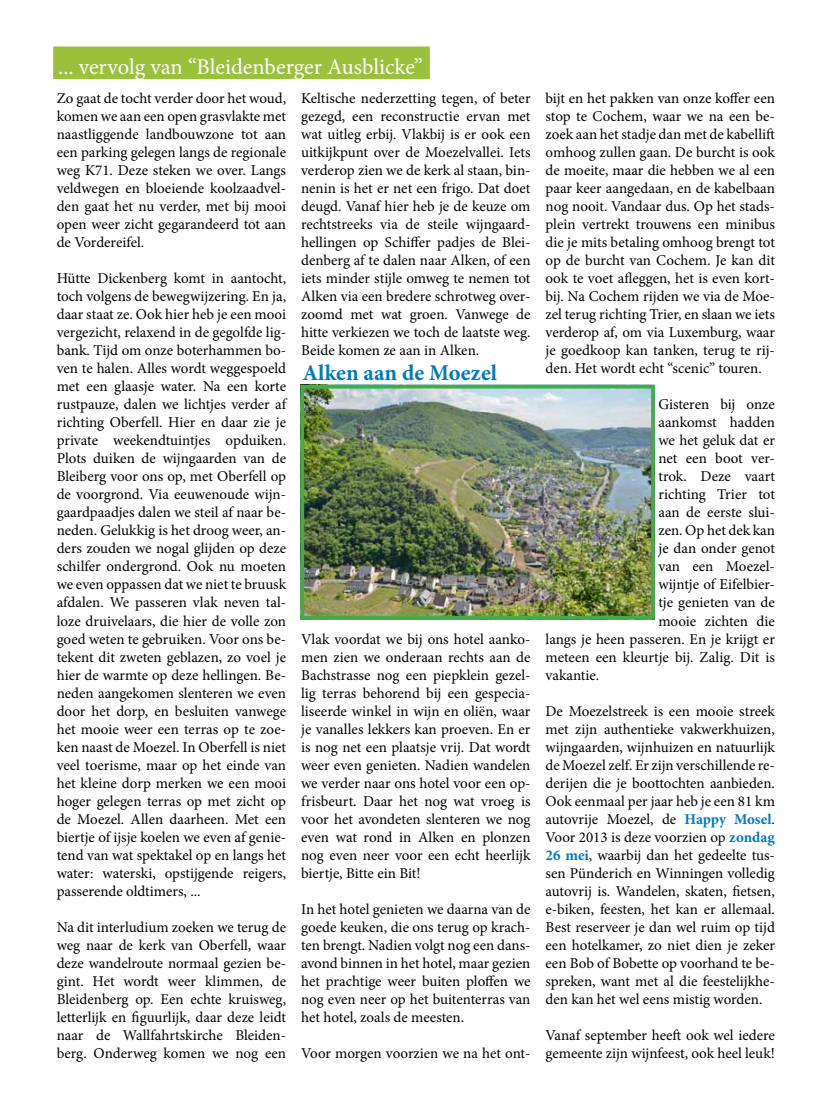
<style>
.page{position:relative;width:833px;height:1117px;background:#fff}
.page>*{position:absolute;margin:0;border:0;box-sizing:border-box;transform-origin:0 0}
.t1{font:22.5px "Minion Pro";color:#fff}
.t2{font:700 22.5px "Minion Pro";color:#0078bf}
.t3{font:15px/18px "Minion Pro";color:#000;text-align:justify}
.s1{font-weight:700;color:#0078bf}
</style>
<div class="page">
<div style="left:53px;top:46px;width:377px;height:33px;background:#9bc13c"></div>
<img style="left:305px;top:390px;width:345px;height:224px">
<div style="left:300px;top:385px;width:355px;height:234px;border:4px solid #41ad49"></div>
<h1 class="t1" style="left:58px;top:52px;width:366px">... vervolg van “Bleidenberger Ausblicke”</h1>
<p class="t3" style="left:57px;top:89px;width:231px">Zo gaat de tocht verder door het woud, komen we aan een open grasvlakte met naastliggende landbouwzone tot aan een parking gelegen langs de regionale weg K71. Deze steken we over. Langs veldwegen en bloeiende koolzaadvel&shy;den gaat het nu verder, met bij mooi open weer zicht gegarandeerd tot aan de Vordereifel.</p>
<p class="t3" style="left:57px;top:269px;width:231px">Hütte Dickenberg komt in aantocht, toch volgens de bewegwijzering. En ja, daar staat ze. Ook hier heb je een mooi vergezicht, relaxend in de gegolfde lig&shy;bank. Tijd om onze boterhammen bo&shy;ven te halen. Alles wordt weggespoeld met een glaasje water. Na een korte rustpauze, dalen we lichtjes verder af richting Oberfell. Hier en daar zie je private weekendtuintjes opduiken.<br>Plots duiken de wijngaarden van de Bleiberg voor ons op, met Oberfell op de voorgrond. Via eeuwenoude wijn&shy;gaardpaadjes dalen we steil af naar be&shy;neden. Gelukkig is het droog weer, an&shy;ders zouden we nogal glijden op deze schilfer ondergrond. Ook nu moeten we even oppassen dat we niet te bruusk afdalen. We passeren vlak neven tal&shy;loze druivelaars, die hier de volle zon goed weten te gebruiken. Voor ons be&shy;tekent dit zweten geblazen, zo voel je hier de warmte op deze hellingen. Be&shy;neden aangekomen slenteren we even door het dorp, en besluiten vanwege het mooie weer een terras op te zoe&shy;ken naast de Moezel. In Oberfell is niet veel toerisme, maar op het einde van het kleine dorp merken we een mooi hoger gelegen terras op met zicht op de Moezel. Allen daarheen. Met een biertje of ijsje koelen we even af genie&shy;tend van wat spektakel op en langs het water: waterski, opstijgende reigers, passerende oldtimers, ...</p>
<p class="t3" style="left:57px;top:917px;width:231px">Na dit interludium zoeken we terug de weg naar de kerk van Oberfell, waar deze wandelroute normaal gezien be&shy;gint. Het wordt weer klimmen, de Bleidenberg op. Een echte kruisweg, letterlijk en figuurlijk, daar deze leidt naar de Wallfahrtskirche Bleiden&shy;berg. Onderweg komen we nog een</p>
<p class="t3" style="left:301px;top:89px;width:231px">Keltische nederzetting tegen, of beter gezegd, een reconstructie ervan met wat uitleg erbij. Vlakbij is er ook een uitkijkpunt over de Moezelvallei. Iets verderop zien we de kerk al staan, bin&shy;nenin is het er net een frigo. Dat doet deugd. Vanaf hier heb je de keuze om rechtstreeks via de steile wijngaard&shy;hellingen op Schiffer padjes de Blei&shy;denberg af te dalen naar Alken, of een iets minder stijle omweg te nemen tot Alken via een bredere schrotweg over&shy;zoomd met wat groen. Vanwege de hitte verkiezen we toch de laatste weg.<br>Beide komen ze aan in Alken.</p>
<h1 class="t2" style="left:302px;top:357px;width:196px">Alken aan de Moezel</h1>
<p class="t3" style="left:301px;top:629px;width:231px">Vlak voordat we bij ons hotel aanko&shy;men zien we onderaan rechts aan de Bachstrasse nog een piepklein gezel&shy;lig terras behorend bij een gespecia&shy;liseerde winkel in wijn en oliën, waar je vanalles lekkers kan proeven. En er is nog net een plaatsje vrij. Dat wordt weer even genieten. Nadien wandelen we verder naar ons hotel voor een op&shy;frisbeurt. Daar het nog wat vroeg is voor het avondeten slenteren we nog even wat rond in Alken en plonzen nog even neer voor een echt heerlijk biertje, Bitte ein Bit!</p>
<p class="t3" style="left:301px;top:899px;width:231px">In het hotel genieten we daarna van de goede keuken, die ons terug op krach&shy;ten brengt. Nadien volgt nog een dans&shy;avond binnen in het hotel, maar gezien het prachtige weer buiten ploffen we nog even neer op het buitenterras van het hotel, zoals de meesten.</p>
<p class="t3" style="left:301px;top:1043px;width:231px">Voor morgen voorzien we na het ont-</p>
<p class="t3" style="left:545px;top:89px;width:231px">bijt en het pakken van onze koffer een stop te Cochem, waar we na een be&shy;zoek aan het stadje dan met de kabellift omhoog zullen gaan. De burcht is ook de moeite, maar die hebben we al een paar keer aangedaan, en de kabelbaan nog nooit. Vandaar dus. Op het stads&shy;plein vertrekt trouwens een minibus die je mits betaling omhoog brengt tot op de burcht van Cochem. Je kan dit ook te voet afleggen, het is even kort&shy;bij. Na Cochem rijden we via de Moe&shy;zel terug richting Trier, en slaan we iets verderop af, om via Luxemburg, waar je goedkoop kan tanken, terug te rij&shy;den. Het wordt echt “scenic” touren.</p>
<p class="t3" style="left:658px;top:395px;width:118px">Gisteren bij onze</p>
<p class="t3" style="left:658px;top:413px;width:118px">aankomst hadden</p>
<p class="t3" style="left:658px;top:431px;width:118px">we het geluk dat er</p>
<p class="t3" style="left:658px;top:449px;width:118px">net een boot ver-</p>
<p class="t3" style="left:658px;top:467px;width:118px">trok. Deze vaart</p>
<p class="t3" style="left:658px;top:485px;width:118px">richting Trier tot</p>
<p class="t3" style="left:658px;top:503px;width:118px">aan de eerste slui-</p>
<p class="t3" style="left:658px;top:521px;width:118px">zen. Op het dek kan</p>
<p class="t3" style="left:658px;top:539px;width:118px">je dan onder genot</p>
<p class="t3" style="left:658px;top:557px;width:118px">van een Moezel-</p>
<p class="t3" style="left:658px;top:575px;width:118px">wijntje of Eifelbier-</p>
<p class="t3" style="left:658px;top:593px;width:118px">tje genieten van de</p>
<p class="t3" style="left:658px;top:611px;width:118px">mooie zichten die</p>
<p class="t3" style="left:545px;top:629px;width:231px">langs je heen passeren. En je krijgt er</p>
<p class="t3" style="left:545px;top:647px;width:231px">meteen een kleurtje bij. Zalig. Dit is</p>
<p class="t3" style="left:545px;top:665px;width:55px">vakantie.</p>
<p class="t3" style="left:545px;top:701px;width:231px">De Moezelstreek is een mooie streek met zijn authentieke vakwerkhuizen, wijngaarden, wijnhuizen en natuurlijk de Moezel zelf. Er zijn verschillende re&shy;derijen die je boottochten aanbieden.<br>Ook eenmaal per jaar heb je een 81 km autovrije Moezel, de <span class="s1">Happy Mosel</span>.<br>Voor 2013 is deze voorzien op <span class="s1">zondag 26 mei</span>, waarbij dan het gedeelte tus&shy;sen Pünderich en Winningen volledig autovrij is. Wandelen, skaten, fietsen, e-biken, feesten, het kan er allemaal.<br>Best reserveer je dan wel ruim op tijd een hotelkamer, zo niet dien je zeker een Bob of Bobette op voorhand te be&shy;spreken, want met al die feestelijkhe&shy;den kan het wel eens mistig worden.</p>
<p class="t3" style="left:545px;top:1025px;width:231px">Vanaf september heeft ook wel iedere gemeente zijn wijnfeest, ook heel leuk!</p>
</div>
